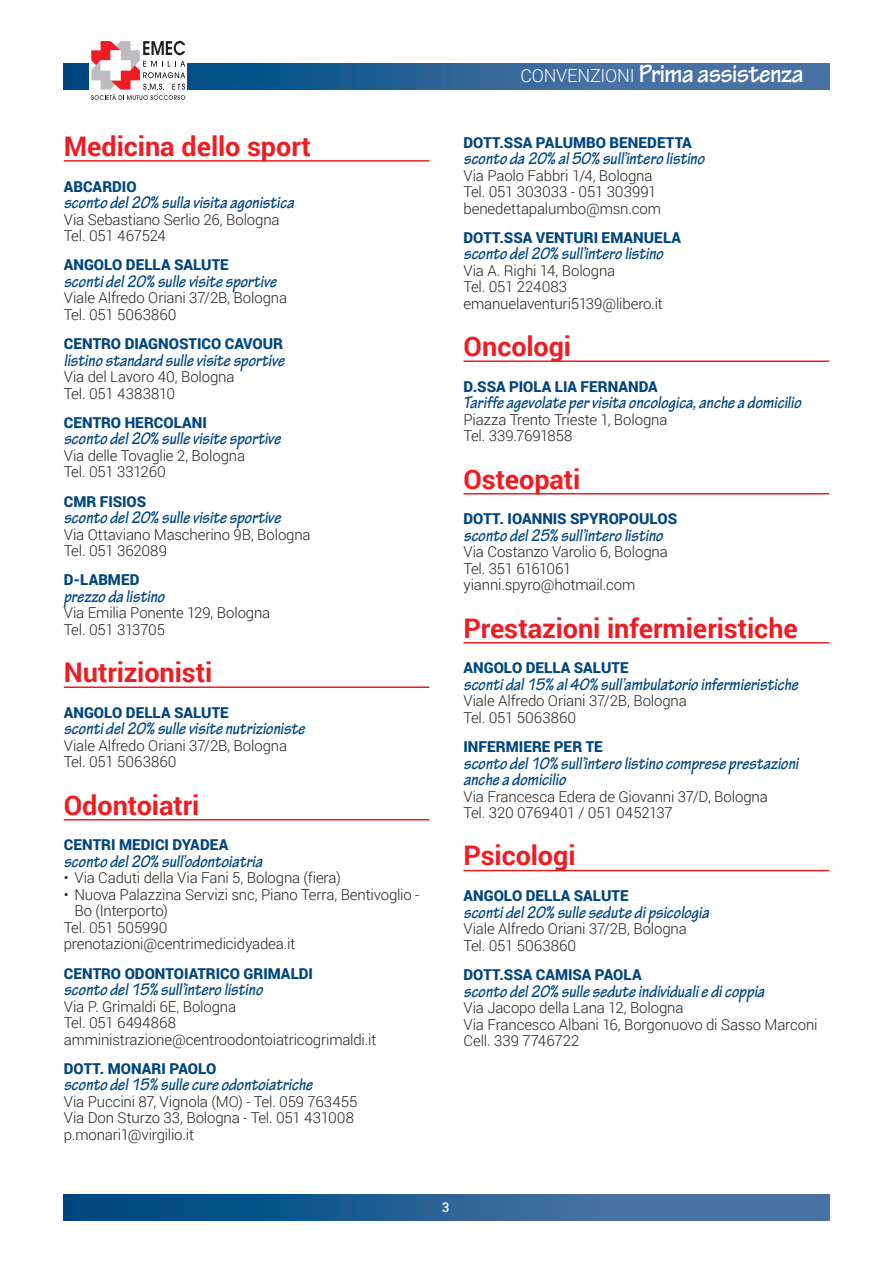
<style>
.page{position:relative;width:893px;height:1263px;background:#fff}
.page>*{position:absolute;margin:0;border:0;box-sizing:border-box;transform-origin:0 0}
.t1{font:700 27px "Roboto";color:#ee1d23}
.t2{font:700 27px "Tekton Pro";letter-spacing:-.02em;color:#fff;scale:.9 1}
.t3{font:italic 700 18px/16.5px "Tekton Pro";color:#00467e;scale:.9 1}
.t4{font:300 15px/16.5px "Roboto";letter-spacing:-.01em;color:#231f20}
.t5{font:900 15px "Roboto";color:#00467e}
.t6{font:500 13.5px "Roboto";color:#fff;scale:.95 1}
.s1{font-family:"Roboto";font-weight:300;font-size:18px}
</style>
<div class="page">
<svg style="left:64px;top:1195px;width:765px;height:25px;background:#276195"></svg>
<svg style="left:64px;top:64px;width:765px;height:25px;background:#2d6498"></svg>
<div style="left:89px;top:41px;width:98px;height:59px;background:#fff"></div>
<svg style="left:91px;top:41px;width:94px;height:59px"></svg>
<hr style="left:64px;top:160px;width:365px;height:2px;background:#ee1d23">
<hr style="left:64px;top:686px;width:365px;height:2px;background:#ee1d23">
<hr style="left:64px;top:819px;width:365px;height:1px;background:#ee1d23">
<hr style="left:463px;top:360px;width:366px;height:2px;background:#ee1d23">
<hr style="left:463px;top:493px;width:366px;height:1px;background:#ee1d23">
<hr style="left:463px;top:642px;width:366px;height:1px;background:#ee1d23">
<hr style="left:463px;top:870px;width:366px;height:1px;background:#ee1d23">
<h1 class="t1" style="left:64px;top:127px;width:249px">Medicina dello sport</h1>
<p class="t5" style="left:64px;top:176px;width:74px">ABCARDIO</p>
<p class="t3" style="left:64px;top:194px;width:257px">sconto del 20% sulla visita agonistica</p>
<p class="t4" style="left:64px;top:210px;width:217px">Via Sebastiano Serlio 26, Bologna<br>Tel. 051 467524</p>
<p class="t5" style="left:64px;top:254px;width:167px">ANGOLO DELLA SALUTE</p>
<p class="t3" style="left:64px;top:273px;width:238px">sconti del 20% sulle visite sportive</p>
<p class="t4" style="left:64px;top:289px;width:225px">Viale Alfredo Oriani 37/2B, Bologna<br>Tel. 051 5063860</p>
<p class="t5" style="left:64px;top:333px;width:221px">CENTRO DIAGNOSTICO CAVOUR</p>
<p class="t3" style="left:64px;top:352px;width:247px">listino standard sulle visite sportive</p>
<p class="t4" style="left:64px;top:368px;width:172px">Via del Lavoro 40, Bologna<br>Tel. 051 4383810</p>
<p class="t5" style="left:64px;top:412px;width:145px">CENTRO HERCOLANI</p>
<p class="t3" style="left:64px;top:431px;width:243px">sconto del 20% sulle visite sportive</p>
<p class="t4" style="left:64px;top:447px;width:183px">Via delle Tovaglie 2, Bologna<br>Tel. 051 331260</p>
<p class="t5" style="left:64px;top:491px;width:84px">CMR FISIOS</p>
<p class="t3" style="left:64px;top:509px;width:243px">sconto del 20% sulle visite sportive</p>
<p class="t4" style="left:64px;top:525px;width:248px">Via Ottaviano Mascherino 9B, Bologna<br>Tel. 051 362089</p>
<p class="t5" style="left:64px;top:569px;width:77px">D-LABMED</p>
<p class="t3" style="left:64px;top:588px;width:113px">prezzo da listino</p>
<p class="t4" style="left:64px;top:604px;width:208px">Via Emilia Ponente 129, Bologna<br>Tel. 051 313705</p>
<h1 class="t1" style="left:64px;top:653px;width:150px">Nutrizionisti</h1>
<p class="t5" style="left:64px;top:702px;width:167px">ANGOLO DELLA SALUTE</p>
<p class="t3" style="left:64px;top:721px;width:269px">sconti del 20% sulle visite nutrizioniste</p>
<p class="t4" style="left:64px;top:737px;width:225px">Viale Alfredo Oriani 37/2B, Bologna<br>Tel. 051 5063860</p>
<h1 class="t1" style="left:64px;top:786px;width:137px">Odontoiatri</h1>
<p class="t5" style="left:64px;top:834px;width:166px">CENTRI MEDICI DYADEA</p>
<p class="t3" style="left:64px;top:853px;width:222px">sconto del 20% sull’odontoiatria</p>
<p class="t4" style="left:64px;top:869px;width:278px">• Via Caduti della Via Fani 5, Bologna (fiera)</p>
<p class="t4" style="left:64px;top:886px;width:357px">• Nuova Palazzina Servizi snc, Piano Terra, Bentivoglio -</p>
<p class="t4" style="left:74px;top:902px;width:95px">Bo (Interporto)</p>
<p class="t4" style="left:64px;top:919px;width:105px">Tel. 051 505990</p>
<p class="t4" style="left:64px;top:935px;width:233px">prenotazioni@centrimedicidyadea.it</p>
<p class="t5" style="left:64px;top:963px;width:251px">CENTRO ODONTOIATRICO GRIMALDI</p>
<p class="t3" style="left:64px;top:981px;width:223px">sconto del 15% sull’intero listino</p>
<p class="t4" style="left:64px;top:997px;width:314px">Via P. Grimaldi 6E, Bologna<br>Tel. 051 6494868 amministrazione@centroodontoiatricogrimaldi.it</p>
<p class="t5" style="left:64px;top:1058px;width:154px">DOTT. MONARI PAOLO</p>
<p class="t3" style="left:64px;top:1077px;width:278px">sconto del 15% sulle cure odontoiatriche</p>
<p class="t4" style="left:64px;top:1093px;width:295px">Via Puccini 87, Vignola (MO) - Tel. 059 763455<br>Via Don Sturzo 33, Bologna - Tel. 051 431008 p.monari1@virgilio.it</p>
<h1 class="t2" style="left:520px;top:58px;width:316px"><span class="s1">CONVENZIONI</span> Prima assistenza</h1>
<p class="t5" style="left:463px;top:132px;width:230px">DOTT.SSA PALUMBO BENEDETTA</p>
<p class="t3" style="left:463px;top:150px;width:269px">sconto da 20% al 50% sull’intero listino</p>
<p class="t4" style="left:463px;top:166px;width:199px">Via Paolo Fabbri 1/4, Bologna<br>Tel. 051 303033 - 051 303991 benedettapalumbo@msn.com</p>
<p class="t5" style="left:463px;top:227px;width:219px">DOTT.SSA VENTURI EMANUELA</p>
<p class="t3" style="left:463px;top:246px;width:224px">sconto del 20% sull’intero listino</p>
<p class="t4" style="left:463px;top:262px;width:201px">Via A. Righi 14, Bologna<br>Tel. 051 224083 emanuelaventuri5139@libero.it</p>
<h1 class="t1" style="left:463px;top:327px;width:109px">Oncologi</h1>
<p class="t5" style="left:463px;top:376px;width:196px">D.SSA PIOLA LIA FERNANDA</p>
<p class="t3" style="left:463px;top:395px;width:377px">Tariffe agevolate per visita oncologica, anche a domicilio</p>
<p class="t4" style="left:463px;top:411px;width:205px">Piazza Trento Trieste 1, Bologna<br>Tel. 339.7691858</p>
<h1 class="t1" style="left:463px;top:460px;width:118px">Osteopati</h1>
<p class="t5" style="left:463px;top:508px;width:215px">DOTT. IOANNIS SPYROPOULOS</p>
<p class="t3" style="left:463px;top:527px;width:223px">sconto del 25% sull’intero listino</p>
<p class="t4" style="left:463px;top:543px;width:206px">Via Costanzo Varolio 6, Bologna<br>Tel. 351 6161061 yianni.spyro@hotmail.com</p>
<h1 class="t1" style="left:463px;top:609px;width:336px">Prestazioni infermieristiche</h1>
<p class="t5" style="left:463px;top:657px;width:167px">ANGOLO DELLA SALUTE</p>
<p class="t3" style="left:463px;top:676px;width:373px">sconti dal 15% al 40% sull’ambulatorio infermieristiche</p>
<p class="t4" style="left:463px;top:692px;width:225px">Viale Alfredo Oriani 37/2B, Bologna<br>Tel. 051 5063860</p>
<p class="t5" style="left:463px;top:736px;width:141px">INFERMIERE PER TE</p>
<p class="t3" style="left:463px;top:755px;width:374px">sconto del 10% sull’intero listino comprese prestazioni anche a domicilio</p>
<p class="t4" style="left:463px;top:788px;width:306px">Via Francesca Edera de Giovanni 37/D, Bologna<br>Tel. 320 0769401 / 051 0452137</p>
<h1 class="t1" style="left:463px;top:837px;width:114px">Psicologi</h1>
<p class="t5" style="left:463px;top:885px;width:167px">ANGOLO DELLA SALUTE</p>
<p class="t3" style="left:463px;top:904px;width:275px">sconti del 20% sulle sedute di psicologia</p>
<p class="t4" style="left:463px;top:920px;width:225px">Viale Alfredo Oriani 37/2B, Bologna<br>Tel. 051 5063860</p>
<p class="t5" style="left:463px;top:964px;width:180px">DOTT.SSA CAMISA PAOLA</p>
<p class="t3" style="left:463px;top:983px;width:336px">sconto del 20% sulle sedute individuali e di coppia</p>
<p class="t4" style="left:463px;top:999px;width:356px">Via Jacopo della Lana 12, Bologna<br>Via Francesco Albani 16, Borgonuovo di Sasso Marconi<br>Cell. 339 7746722</p>
<p class="t6" style="left:442px;top:1198px;width:9px">3</p>
</div>
